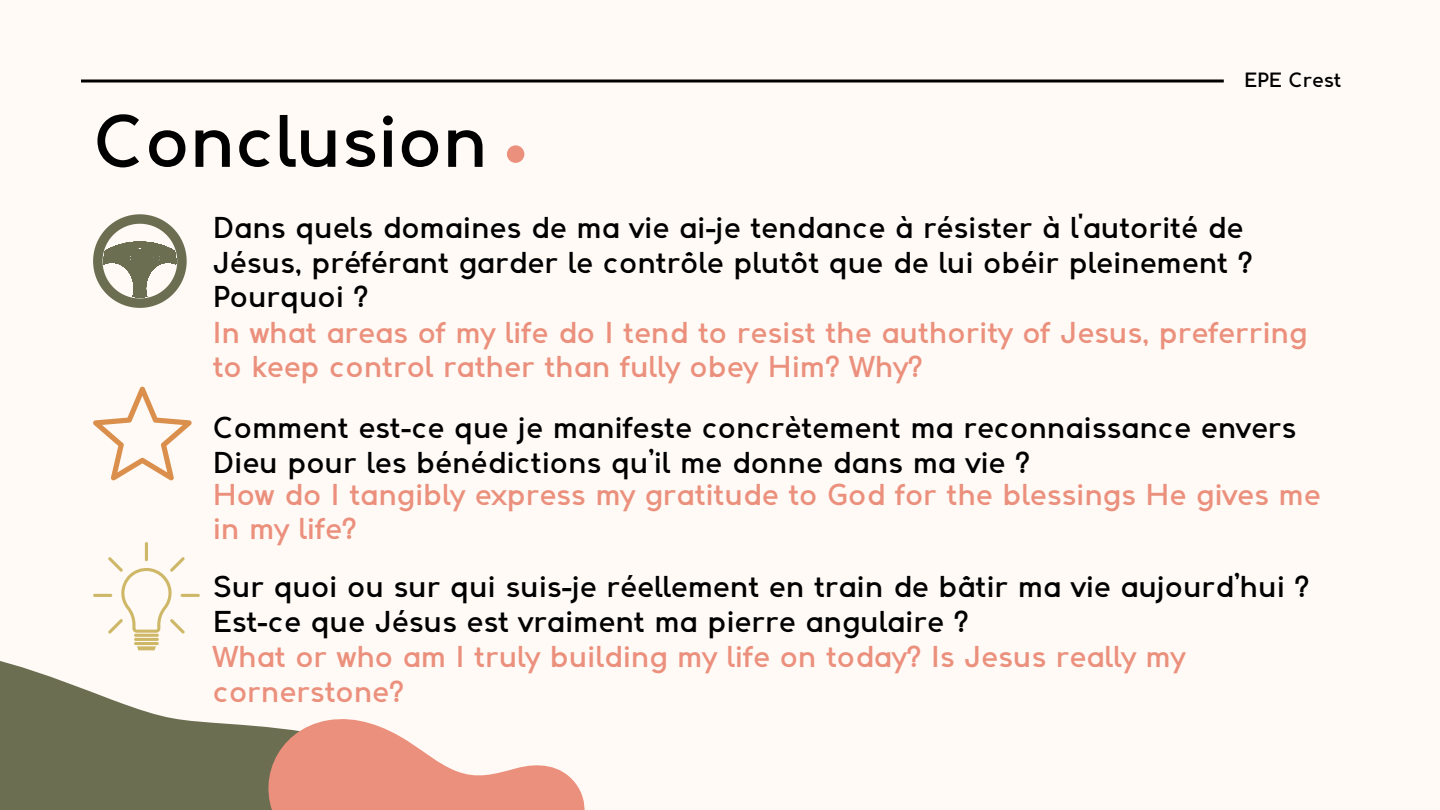
<style>
.page{position:relative;width:1440px;height:810px;background:#fffaf6}
.page>*{position:absolute;margin:0;border:0;box-sizing:border-box;transform-origin:0 0}
.t1{font:700 66.3px "T Sqamus";color:#000}
.t2{font:700 27px/34.5px "T Sqamus";color:#000}
.t3{font:700 27px/34.5px "T Sqamus";color:#eb907c}
.t4{font:700 18.5px "T Sqamus";color:#000}
</style>
<div class="page">
<hr style="left:81px;top:80px;width:1143px;height:2px;background:#000">
<div style="left:507px;top:145px;width:17px;height:18px;background:#eb907c;border-radius:50%"></div>
<svg style="left:93px;top:387px;width:99px;height:81px"></svg>
<svg style="left:0;top:468px;width:233px;height:342px"></svg>
<svg style="left:233px;top:719px;width:352px;height:91px;fill:#eb907c"></svg>
<svg style="left:93px;top:214px;width:94px;height:94px"></svg>
<p class="t1" style="left:93px;top:108px;width:396px">Conclusion</p>
<p class="t4" style="left:1244px;top:71px;width:99px">EPE Crest</p>
<h1 class="t2" style="left:213px;top:212px;width:1041px">Dans quels domaines de ma vie ai-je tendance à résister à l'autorité de<br>Jésus, préférant garder le contrôle plutôt que de lui obéir pleinement ?<br>Pourquoi ?</h1>
<h2 class="t3" style="left:213px;top:317px;width:1096px">In what areas of my life do I tend to resist the authority of Jesus, preferring to keep control rather than fully obey Him? Why?</h2>
<p class="t2" style="left:213px;top:412px;width:1085px">Comment est-ce que je manifeste concrètement ma reconnaissance envers<br>Dieu pour les bénédictions qu’il me donne dans ma vie ?</p>
<p class="t3" style="left:213px;top:479px;width:1109px">How do I tangibly express my gratitude to God for the blessings He gives me in my life?</p>
<h2 class="t2" style="left:213px;top:571px;width:1098px">Sur quoi ou sur qui suis-je réellement en train de bâtir ma vie aujourd’hui ?<br>Est-ce que Jésus est vraiment ma pierre angulaire ?</h2>
<h2 class="t3" style="left:213px;top:641px;width:974px">What or who am I truly building my life on today? Is Jesus really my cornerstone?</h2>
</div>
